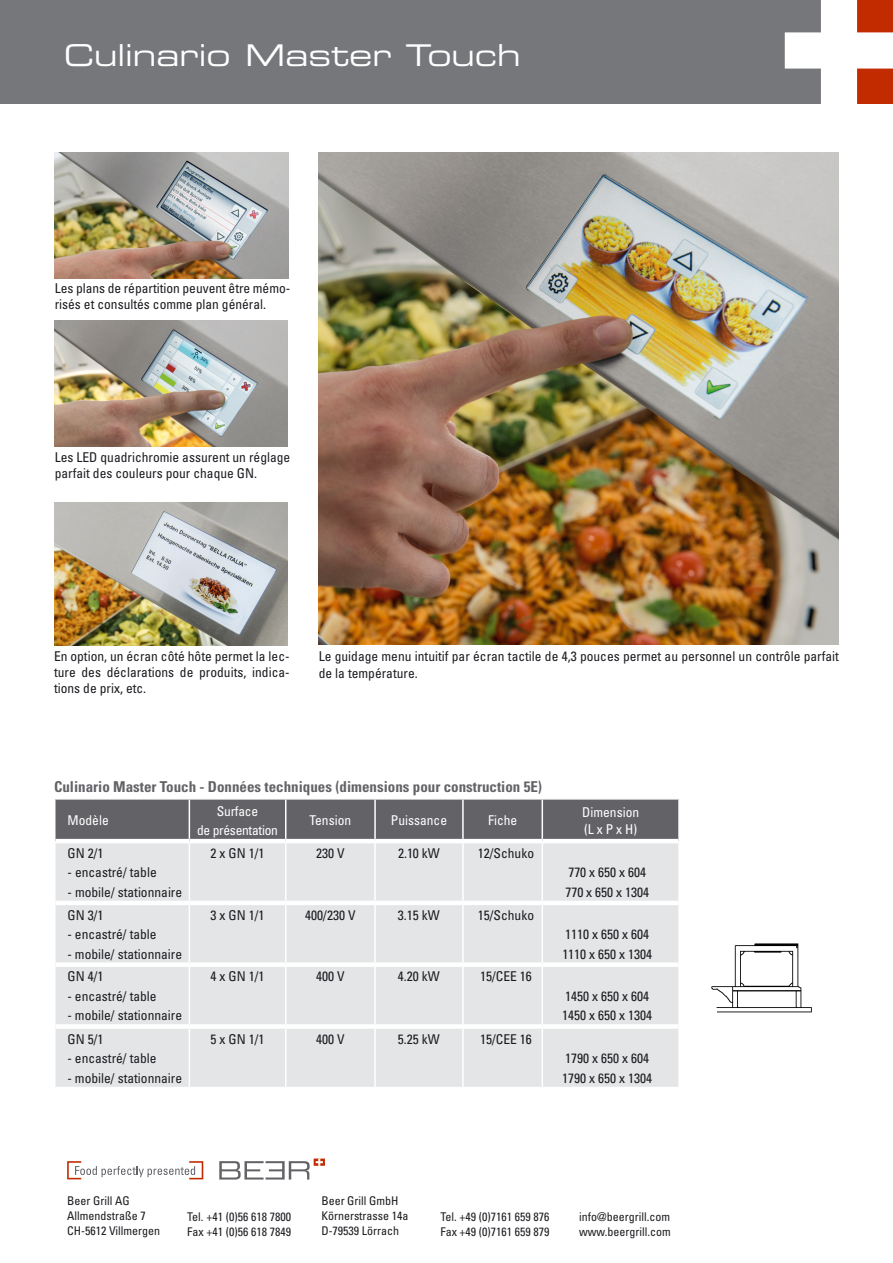
<style>
.page{position:relative;width:893px;height:1263px;background:#fff}
.page>*{position:absolute;margin:0;border:0;box-sizing:border-box;transform-origin:0 0}
.t1{font:30px "Eurostile LT Extended Two";color:#fff}
.t2{font:700 condensed 15px "Univers LT";color:#636267}
.t3{font:condensed 13.5px/16.2px "Univers LT";color:#1b1c20}
.t4{font:condensed 13.5px/16.5px "Univers LT";color:#fff}
.t5{font:condensed 13.5px/19.5px "Univers LT";letter-spacing:-.02em;color:#fff;text-align:center}
.t6{font:condensed 12px/15px "Univers LT";color:#1b1c20}
.t7{font:condensed 12px/15px "Univers LT";color:#1d1e22}
</style>
<div class="page">
<div style="left:0;top:0;width:822px;height:104px;background:#75777b"></div>
<svg style="left:785px;top:0;width:108px;height:104px"></svg>
<svg style="left:219px;top:1158px;width:106px;height:21px"></svg>
<svg style="left:67px;top:1161px;width:136px;height:18px"></svg>
<img style="left:319px;top:152px;width:520px;height:492px">
<img style="left:54px;top:152px;width:234px;height:126px">
<img style="left:54px;top:321px;width:234px;height:125px">
<img style="left:54px;top:502px;width:234px;height:143px">
<img style="left:711px;top:943px;width:101px;height:70px">
<div style="left:56px;top:800px;width:622px;height:39px;background:#636267"></div>
<div style="left:56px;top:843px;width:622px;height:244px;background:#e3e5e6"></div>
<hr style="left:189px;top:800px;width:1px;height:39px;background:#fff">
<hr style="left:285px;top:800px;width:1px;height:39px;background:#fff">
<hr style="left:374px;top:800px;width:2px;height:39px;background:#fff">
<hr style="left:462px;top:800px;width:2px;height:39px;background:#fff">
<hr style="left:542px;top:800px;width:1px;height:39px;background:#fff">
<hr style="left:189px;top:843px;width:1px;height:58px;background:#fff">
<hr style="left:285px;top:843px;width:1px;height:58px;background:#fff">
<hr style="left:374px;top:843px;width:2px;height:58px;background:#fff">
<hr style="left:462px;top:843px;width:2px;height:58px;background:#fff">
<hr style="left:542px;top:843px;width:1px;height:58px;background:#fff">
<hr style="left:189px;top:905px;width:1px;height:57px;background:#fff">
<hr style="left:285px;top:905px;width:1px;height:57px;background:#fff">
<hr style="left:374px;top:905px;width:2px;height:57px;background:#fff">
<hr style="left:462px;top:905px;width:2px;height:57px;background:#fff">
<hr style="left:542px;top:905px;width:1px;height:57px;background:#fff">
<hr style="left:189px;top:967px;width:1px;height:57px;background:#fff">
<hr style="left:285px;top:967px;width:1px;height:57px;background:#fff">
<hr style="left:374px;top:967px;width:2px;height:57px;background:#fff">
<hr style="left:462px;top:967px;width:2px;height:57px;background:#fff">
<hr style="left:542px;top:967px;width:1px;height:57px;background:#fff">
<hr style="left:189px;top:1029px;width:1px;height:58px;background:#fff">
<hr style="left:285px;top:1029px;width:1px;height:58px;background:#fff">
<hr style="left:374px;top:1029px;width:2px;height:58px;background:#fff">
<hr style="left:462px;top:1029px;width:2px;height:58px;background:#fff">
<hr style="left:542px;top:1029px;width:1px;height:58px;background:#fff">
<hr style="left:56px;top:901px;width:133px;height:4px;background:#fff">
<hr style="left:189px;top:901px;width:97px;height:4px;background:#fff">
<hr style="left:286px;top:901px;width:89px;height:4px;background:#fff">
<hr style="left:375px;top:901px;width:88px;height:4px;background:#fff">
<hr style="left:463px;top:901px;width:79px;height:4px;background:#fff">
<hr style="left:542px;top:901px;width:136px;height:4px;background:#fff">
<div style="left:56px;top:962px;width:133px;height:5px;background:#fff"></div>
<div style="left:189px;top:962px;width:97px;height:5px;background:#fff"></div>
<div style="left:286px;top:962px;width:89px;height:5px;background:#fff"></div>
<div style="left:375px;top:962px;width:88px;height:5px;background:#fff"></div>
<div style="left:463px;top:962px;width:79px;height:5px;background:#fff"></div>
<div style="left:542px;top:962px;width:136px;height:5px;background:#fff"></div>
<div style="left:56px;top:1024px;width:133px;height:5px;background:#fff"></div>
<div style="left:189px;top:1024px;width:97px;height:5px;background:#fff"></div>
<div style="left:286px;top:1024px;width:89px;height:5px;background:#fff"></div>
<div style="left:375px;top:1024px;width:88px;height:5px;background:#fff"></div>
<div style="left:463px;top:1024px;width:79px;height:5px;background:#fff"></div>
<div style="left:542px;top:1024px;width:136px;height:5px;background:#fff"></div>
<h1 class="t1" style="left:64px;top:34px;width:458px">Culinario Master Touch</h1>
<p class="t3" style="left:55px;top:280px;width:237px">Les plans de répartition peuvent être mémo&shy;risés et consultés comme plan général.</p>
<p class="t3" style="left:55px;top:449px;width:237px">Les LED quadrichromie assurent un réglage parfait des couleurs pour chaque GN.</p>
<p class="t3" style="left:54px;top:647px;width:237px;text-align:justify">En option, un écran côté hôte permet la lec&shy;ture des déclarations de produits, indica&shy;tions de prix, etc.</p>
<p class="t3" style="left:319px;top:648px;width:522px">Le guidage menu intuitif par écran tactile de 4,3 pouces permet au personnel un contrôle parfait de la température.</p>
<p class="t2" style="left:54px;top:777px;width:489px">Culinario Master Touch - Données techniques (dimensions pour construction 5E)</p>
<p class="t4" style="left:68px;top:812px;width:43px">Modèle</p>
<p class="t5" style="left:197px;top:801px;width:82px">Surface<br>de présentation</p>
<p class="t4" style="left:310px;top:812px;width:43px">Tension</p>
<p class="t4" style="left:391px;top:812px;width:58px">Puissance</p>
<p class="t4" style="left:488px;top:812px;width:31px">Fiche</p>
<p class="t4" style="left:582px;top:804px;width:58px">Dimension (L x P x H)</p>
<p class="t3" style="left:68px;top:845px;width:37px">GN 2/1</p>
<p class="t3" style="left:68px;top:864px;width:91px">- encastré/ table</p>
<p class="t3" style="left:68px;top:884px;width:116px">- mobile/ stationnaire</p>
<p class="t3" style="left:211px;top:845px;width:55px">2 x GN 1/1</p>
<p class="t3" style="left:316px;top:845px;width:30px">230 V</p>
<p class="t3" style="left:398px;top:845px;width:43px">2.10 kW</p>
<p class="t3" style="left:478px;top:845px;width:58px">12/Schuko</p>
<p class="t3" style="left:565px;top:863px;width:85px;line-height:19.5px">770 x 650 x 604<br>770 x 650 x 1304</p>
<p class="t3" style="left:67px;top:906px;width:37px">GN 3/1</p>
<p class="t3" style="left:67px;top:926px;width:91px">- encastré/ table</p>
<p class="t3" style="left:67px;top:945px;width:116px">- mobile/ stationnaire</p>
<p class="t3" style="left:67px;top:968px;width:37px">GN 4/1</p>
<p class="t3" style="left:67px;top:988px;width:91px">- encastré/ table</p>
<p class="t3" style="left:67px;top:1007px;width:116px">- mobile/ stationnaire</p>
<p class="t3" style="left:67px;top:1030px;width:37px">GN 5/1</p>
<p class="t3" style="left:67px;top:1050px;width:91px">- encastré/ table</p>
<p class="t3" style="left:67px;top:1069px;width:116px">- mobile/ stationnaire</p>
<p class="t3" style="left:211px;top:906px;width:55px">3 x GN 1/1</p>
<p class="t3" style="left:305px;top:906px;width:52px">400/230 V</p>
<p class="t3" style="left:398px;top:906px;width:43px">3.15 kW</p>
<p class="t3" style="left:478px;top:906px;width:58px">15/Schuko</p>
<p class="t3" style="left:211px;top:968px;width:55px">4 x GN 1/1</p>
<p class="t3" style="left:316px;top:968px;width:30px">400 V</p>
<p class="t3" style="left:398px;top:968px;width:43px">4.20 kW</p>
<p class="t3" style="left:480px;top:968px;width:53px">15/CEE 16</p>
<p class="t3" style="left:211px;top:1030px;width:55px">5 x GN 1/1</p>
<p class="t3" style="left:316px;top:1030px;width:30px">400 V</p>
<p class="t3" style="left:398px;top:1030px;width:43px">5.25 kW</p>
<p class="t3" style="left:480px;top:1030px;width:53px">15/CEE 16</p>
<p class="t3" style="left:562px;top:924px;width:91px;line-height:19.5px">1110 x 650 x 604<br>1110 x 650 x 1304</p>
<p class="t3" style="left:562px;top:986px;width:91px;line-height:19.5px">1450 x 650 x 604<br>1450 x 650 x 1304</p>
<p class="t3" style="left:562px;top:1048px;width:91px;line-height:19.5px">1790 x 650 x 604<br>1790 x 650 x 1304</p>
<p class="t6" style="left:67px;top:1193px;width:95px">Beer Grill AG<br>Allmendstraße 7<br>CH-5612 Villmergen</p>
<p class="t6" style="left:321px;top:1193px;width:89px">Beer Grill GmbH<br>Körnerstrasse 14a<br>D-79539 Lörrach</p>
<p class="t7" style="left:187px;top:1209px;width:105px">Tel. +41 (0)56 618 7800<br>Fax +41 (0)56 618 7849</p>
<p class="t6" style="left:579px;top:1209px;width:93px">info@beergrill.com www.beergrill.com</p>
<p class="t7" style="left:440px;top:1209px;width:111px">Tel. +49 (0)7161 659 876<br>Fax +49 (0)7161 659 879</p>
</div>
